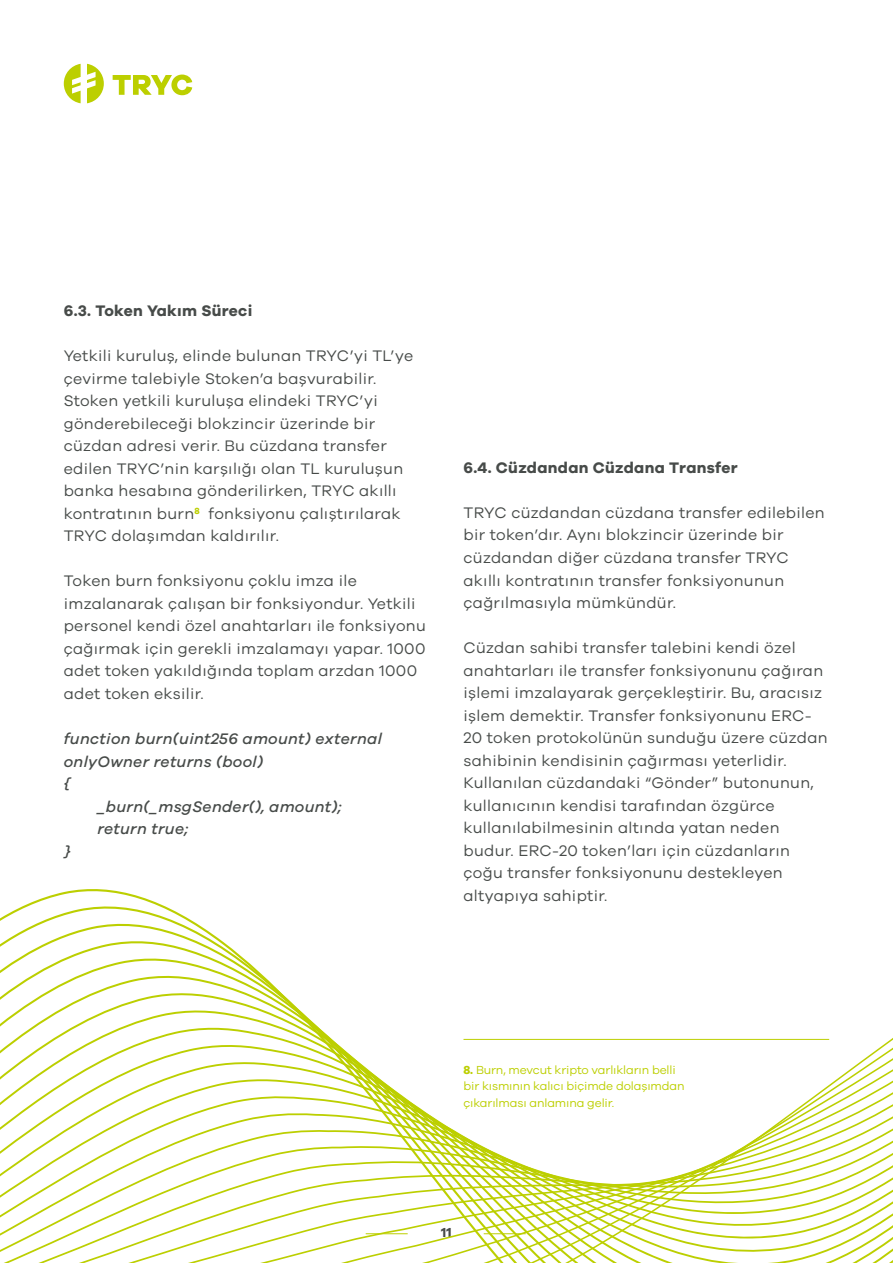
<style>
.page{position:relative;width:893px;height:1263px;background:#fff}
.page>*{position:absolute;margin:0;border:0;box-sizing:border-box;transform-origin:0 0}
.t1{font:15.75px/22.5px "Galano Grotesque";letter-spacing:.02em;color:#474b49}
.t2{font:italic 500 15.75px "Galano Grotesque";letter-spacing:.02em;color:#474b49}
.t3{font:700 15.75px "Galano Grotesque";letter-spacing:.02em;color:#474b49}
.t4{font:700 13.5px "Galano Grotesque";color:#474b49}
.t5{font:12px/16.5px "Galano Grotesque";letter-spacing:-.01em;color:#bccf00}
.s1{font-weight:700}
</style>
<div class="page">
<svg style="left:64px;top:64px;width:40px;height:39px"></svg>
<svg style="left:113px;top:75px;width:79px;height:20px"></svg>
<svg style="left:0;top:889px;width:893px;height:374px"></svg>
<p class="t3" style="left:64px;top:301px;width:190px">6.3. Token Yakım Süreci</p>
<p class="t1" style="left:64px;top:344px;width:351px">Yetkili kuruluş, elinde bulunan TRYC’yi TL’ye çevirme talebiyle Stoken’a başvurabilir.<br>Stoken yetkili kuruluşa elindeki TRYC’yi gönderebileceği blokzincir üzerinde bir cüzdan adresi verir. Bu cüzdana transfer edilen TRYC’nin karşılığı olan TL kuruluşun banka hesabına gönderilirken, TRYC akıllı kontratının burn<sup>8</sup> fonksiyonu çalıştırılarak TRYC dolaşımdan kaldırılır.</p>
<p class="t1" style="left:64px;top:569px;width:364px">Token burn fonksiyonu çoklu imza ile imzalanarak çalışan bir fonksiyondur. Yetkili personel kendi özel anahtarları ile fonksiyonu çağırmak için gerekli imzalamayı yapar. 1000 adet token yakıldığında toplam arzdan 1000 adet token eksilir.</p>
<p class="t2" style="left:64px;top:729px;width:320px">function burn(uint256 amount) external</p>
<p class="t2" style="left:64px;top:752px;width:201px">onlyOwner returns (bool)</p>
<p class="t2" style="left:64px;top:774px;width:8px">{</p>
<p class="t2" style="left:97px;top:797px;width:246px">_burn(_msgSender(), amount);</p>
<p class="t2" style="left:97px;top:819px;width:93px">return true;</p>
<p class="t2" style="left:64px;top:842px;width:8px">}</p>
<p class="t3" style="left:463px;top:458px;width:276px">6.4. Cüzdandan Cüzdana Transfer</p>
<p class="t1" style="left:463px;top:501px;width:363px">TRYC cüzdandan cüzdana transfer edilebilen bir token’dır. Aynı blokzincir üzerinde bir cüzdandan diğer cüzdana transfer TRYC akıllı kontratının transfer fonksiyonunun çağrılmasıyla mümkündür.</p>
<p class="t1" style="left:463px;top:636px;width:366px">Cüzdan sahibi transfer talebini kendi özel anahtarları ile transfer fonksiyonunu çağıran işlemi imzalayarak gerçekleştirir. Bu, aracısız işlem demektir. Transfer fonksiyonunu ERC-20 token protokolünün sunduğu üzere cüzdan sahibinin kendisinin çağırması yeterlidir.<br>Kullanılan cüzdandaki “Gönder” butonunun, kullanıcının kendisi tarafından özgürce kullanılabilmesinin altında yatan neden budur. ERC-20 token’ları için cüzdanların çoğu transfer fonksiyonunu destekleyen altyapıya sahiptir.</p>
<p class="t5" style="left:463px;top:1061px;width:223px"><span class="s1">8.</span> Burn, mevcut kripto varlıkların belli bir kısmının kalıcı biçimde dolaşımdan çıkarılması anlamına gelir.</p>
<p class="t4" style="left:441px;top:1224px;width:12px">11</p>
</div>
